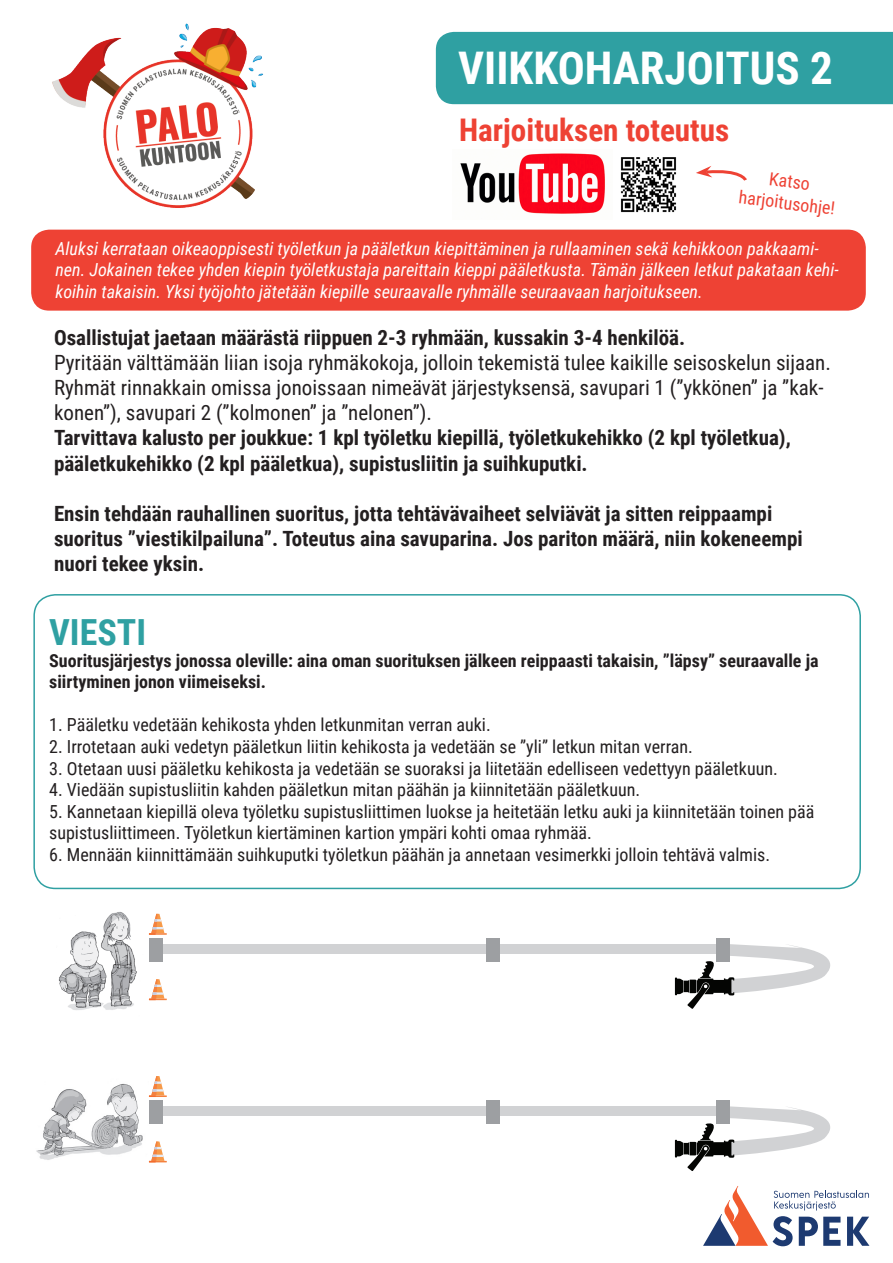
<style>
.page{position:relative;width:893px;height:1263px;background:#fff}
.page>*{position:absolute;margin:0;border:0;box-sizing:border-box;transform-origin:0 0}
.t1{font:700 45px "Roboto Condensed";color:#fff}
.t2{font:700 36px "Roboto Condensed";color:#2fa0a2}
.t3{font:700 31.2px "Roboto Condensed";color:#ee4234}
.t4{font:700 21px/25.2px "Roboto Condensed";color:#231f20}
.t5{font:21px/25.2px "Roboto Condensed";color:#231f20}
.t6{font:18px/21.6px "Roboto Condensed";color:#231f20}
.t7{font:italic 18px/21.6px "Roboto Condensed";color:#fff}
.t8{font:700 18px/21.6px "Roboto Condensed";color:#231f20}
.t9{font:18px "Roboto Condensed";color:#ee4234}
</style>
<div class="page">
<div style="left:31px;top:230px;width:835px;height:81px;background:#ee4234;border-radius:18px"></div>
<img style="left:45px;top:23px;width:257px;height:208px">
<div style="left:436px;top:32px;width:457px;height:72px;background:#2fa0a2"></div>
<img style="left:460px;top:153px;width:217px;height:61px">
<div style="left:33px;top:594px;width:828px;height:295px;border:2px solid #2fa0a2;border-radius:21px"></div>
<svg style="left:703px;top:1186px;width:166px;height:60px"></svg>
<svg style="left:696px;top:166px;width:51px;height:15px"></svg>
<img style="left:36px;top:1083px;width:113px;height:79px">
<img style="left:58px;top:912px;width:91px;height:98px">
<div style="left:153px;top:944px;width:333px;height:9px;background:#d1d2d4"></div>
<div style="left:499px;top:944px;width:218px;height:9px;background:#d1d2d4"></div>
<div style="left:149px;top:938px;width:14px;height:23px;background:#9d9fa2"></div>
<div style="left:486px;top:938px;width:14px;height:23px;background:#9d9fa2"></div>
<div style="left:716px;top:938px;width:14px;height:23px;background:#9d9fa2"></div>
<svg style="left:675px;top:944px;width:156px;height:65px"></svg>
<svg style="left:149px;top:914px;width:18px;height:21px"></svg>
<svg style="left:149px;top:979px;width:18px;height:21px"></svg>
<div style="left:153px;top:1106px;width:333px;height:10px;background:#d1d2d4"></div>
<div style="left:499px;top:1106px;width:218px;height:10px;background:#d1d2d4"></div>
<div style="left:149px;top:1100px;width:14px;height:23px;background:#9d9fa2"></div>
<div style="left:486px;top:1100px;width:14px;height:23px;background:#9d9fa2"></div>
<div style="left:716px;top:1100px;width:14px;height:23px;background:#9d9fa2"></div>
<svg style="left:675px;top:1106px;width:155px;height:65px"></svg>
<svg style="left:149px;top:1076px;width:18px;height:21px"></svg>
<svg style="left:149px;top:1141px;width:18px;height:21px"></svg>
<p class="t1" style="left:458px;top:36px;width:376px">VIIKKOHARJOITUS 2</p>
<p class="t3" style="left:459px;top:108px;width:272px">Harjoituksen toteutus</p>
<p class="t9" style="left:771px;top:166px;width:42px;rotate:7deg">Katso</p>
<p class="t9" style="left:740px;top:184px;width:98px;rotate:7deg">harjoitusohje!</p>
<p class="t7" style="left:55px;top:237px;width:785px">Aluksi kerrataan oikeaoppisesti työletkun ja pääletkun kiepittäminen ja rullaaminen sekä kehikkoon pakkaami&shy;nen. Jokainen tekee yhden kiepin työletkustaja pareittain kieppi pääletkusta. Tämän jälkeen letkut pakataan kehi&shy;koihin takaisin. Yksi työjohto jätetään kiepille seuraavalle ryhmälle seuraavaan harjoitukseen.</p>
<p class="t4" style="left:54px;top:324px;width:633px">Osallistujat jaetaan määrästä riippuen 2-3 ryhmään, kussakin 3-4 henkilöä.</p>
<p class="t5" style="left:54px;top:349px;width:778px">Pyritään välttämään liian isoja ryhmäkokoja, jolloin tekemistä tulee kaikille seisoskelun sijaan.<br>Ryhmät rinnakkain omissa jonoissaan nimeävät järjestyksensä, savupari 1 (”ykkönen” ja ”kak&shy;konen”), savupari 2 (”kolmonen” ja ”nelonen”).</p>
<p class="t4" style="left:54px;top:425px;width:738px">Tarvittava kalusto per joukkue: 1 kpl työletku kiepillä, työletkukehikko (2 kpl työletkua),</p>
<p class="t4" style="left:54px;top:450px;width:535px">pääletkukehikko (2 kpl pääletkua), supistusliitin ja suihkuputki.</p>
<p class="t4" style="left:54px;top:500px;width:720px">Ensin tehdään rauhallinen suoritus, jotta tehtävävaiheet selviävät ja sitten reippaampi</p>
<p class="t4" style="left:54px;top:525px;width:750px">suoritus ”viestikilpailuna”. Toteutus aina savuparina. Jos pariton määrä, niin kokeneempi nuori tekee yksin.</p>
<p class="t2" style="left:49px;top:607px;width:98px">VIESTI</p>
<p class="t8" style="left:49px;top:649px;width:771px">Suoritusjärjestys jonossa oleville: aina oman suorituksen jälkeen reippaasti takaisin, ”läpsy” seuraavalle ja siirtyminen jonon viimeiseksi.</p>
<p class="t6" style="left:49px;top:713px;width:443px">1. Pääletku vedetään kehikosta yhden letkunmitan verran auki.</p>
<p class="t6" style="left:49px;top:735px;width:645px">2. Irrotetaan auki vedetyn pääletkun liitin kehikosta ja vedetään se ”yli” letkun mitan verran.</p>
<p class="t6" style="left:49px;top:757px;width:730px">3. Otetaan uusi pääletku kehikosta ja vedetään se suoraksi ja liitetään edelliseen vedettyyn pääletkuun.</p>
<p class="t6" style="left:49px;top:778px;width:592px">4. Viedään supistusliitin kahden pääletkun mitan päähän ja kiinnitetään pääletkuun.</p>
<p class="t6" style="left:49px;top:800px;width:767px">5. Kannetaan kiepillä oleva työletku supistusliittimen luokse ja heitetään letku auki ja kiinnitetään toinen pää supistusliittimeen. Työletkun kiertäminen kartion ympäri kohti omaa ryhmää.</p>
<p class="t6" style="left:49px;top:843px;width:722px">6. Mennään kiinnittämään suihkuputki työletkun päähän ja annetaan vesimerkki jolloin tehtävä valmis.</p>
</div>
